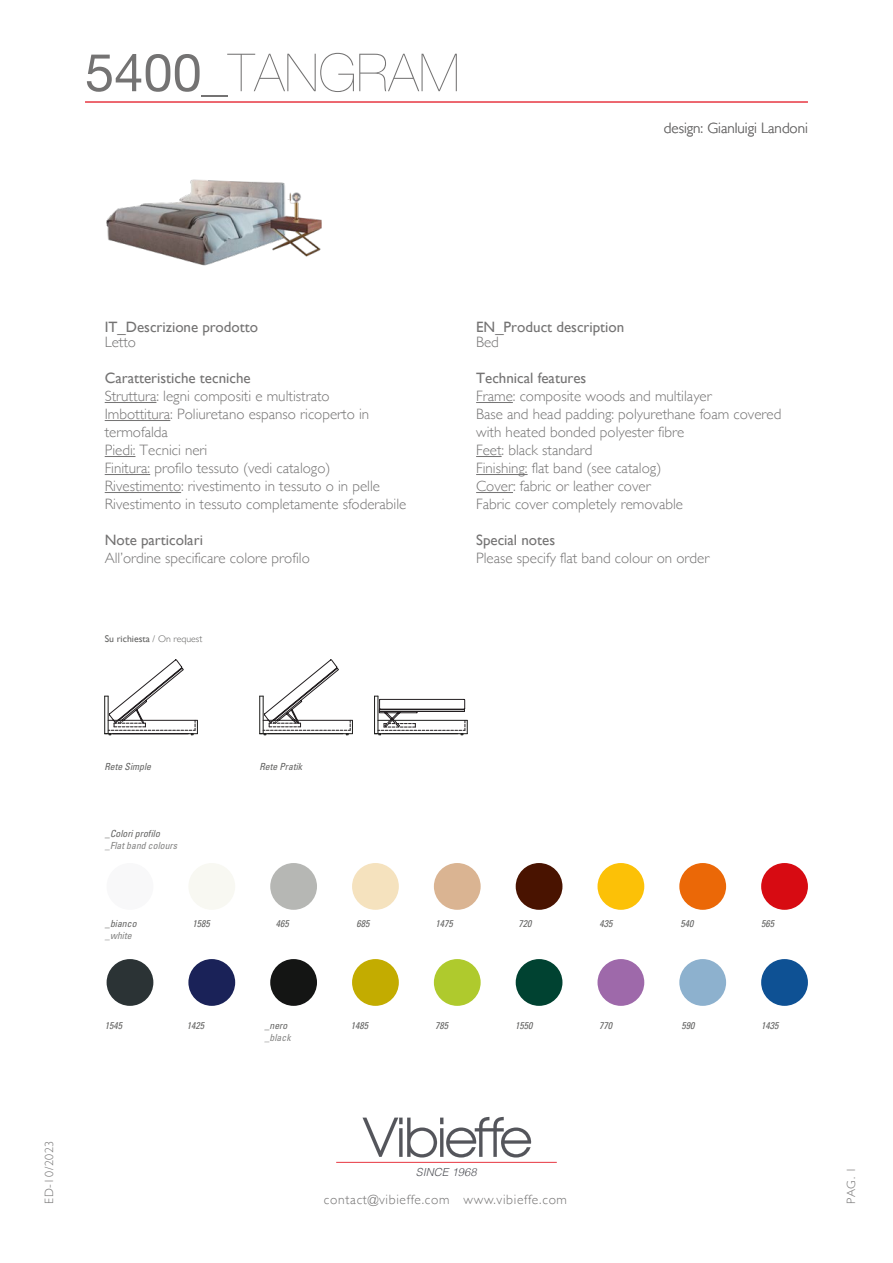
<style>
.page{position:relative;width:893px;height:1263px;background:#fff}
.page>*{position:absolute;margin:0;border:0;box-sizing:border-box;transform-origin:0 0}
.t1{font:200 52.5px "Helvetica Neue";color:#747373}
.t2{font:300 15px/18px "Gill Sans";color:#747373}
.t3{font:15px "Gill Sans";color:#747373}
.t4{font:300 13.5px "Gill Sans";letter-spacing:.05em;color:#747373}
.t5{font:300 12px "Gill Sans";letter-spacing:.05em;color:#747373}
.t6{font:italic 300 11.1px "Helvetica";color:#54555b}
.t7{font:italic condensed 9.75px "Univers";color:#636362}
.t8{font:italic condensed 9.75px "Univers";color:rgb(99 99 98/.8)}
.t9{font:9.75px "Gill Sans";color:#636362}
.s1{font-weight:400}
.s2{font-weight:300}
</style>
<div class="page">
<svg style="left:362px;top:1117px;width:169px;height:40px"></svg>
<hr style="left:336px;top:1162px;width:221px;height:1px;background:#e73742">
<hr style="left:85px;top:102px;width:723px;height:1px;background:#e73742">
<hr style="left:105px;top:402px;width:51px;height:1px;background:#747373">
<hr style="left:105px;top:420px;width:65px;height:1px;background:#747373">
<hr style="left:105px;top:456px;width:30px;height:1px;background:#747373">
<hr style="left:105px;top:474px;width:45px;height:1px;background:#747373">
<hr style="left:105px;top:492px;width:76px;height:1px;background:#747373">
<hr style="left:476px;top:402px;width:37px;height:1px;background:#747373">
<svg style="left:476px;top:456px;width:26px;height:1px"></svg>
<hr style="left:476px;top:474px;width:52px;height:1px;background:#747373">
<hr style="left:476px;top:492px;width:37px;height:1px;background:#747373">
<hr style="left:104px;top:696px;width:1px;height:38px;background:#1c1c1a">
<hr style="left:259px;top:696px;width:1px;height:38px;background:#1c1c1a">
<hr style="left:374px;top:696px;width:1px;height:38px;background:#1c1c1a">
<svg style="left:375px;top:696px;width:93px;height:39px"></svg>
<svg style="left:260px;top:659px;width:93px;height:76px"></svg>
<svg style="left:105px;top:659px;width:93px;height:76px"></svg>
<img style="left:106px;top:179px;width:216px;height:87px">
<div style="left:107px;top:959px;width:46px;height:47px;background:#2b3335;border-radius:50%"></div>
<div style="left:597px;top:959px;width:47px;height:47px;background:#9e69aa;border-radius:50%"></div>
<div style="left:516px;top:959px;width:46px;height:47px;background:#004231;border-radius:50%"></div>
<div style="left:434px;top:959px;width:47px;height:47px;background:#afca2d;border-radius:50%"></div>
<div style="left:352px;top:959px;width:47px;height:47px;background:#c3ac00;border-radius:50%"></div>
<div style="left:270px;top:959px;width:47px;height:47px;background:#141514;border-radius:50%"></div>
<div style="left:188px;top:959px;width:47px;height:47px;background:#1a2258;border-radius:50%"></div>
<div style="left:679px;top:959px;width:47px;height:47px;background:#8db1ce;border-radius:50%"></div>
<div style="left:761px;top:959px;width:47px;height:47px;background:#0e5194;border-radius:50%"></div>
<div style="left:107px;top:863px;width:46px;height:47px;background:#f8f8f9;border-radius:50%"></div>
<div style="left:597px;top:863px;width:47px;height:47px;background:#fcc107;border-radius:50%"></div>
<div style="left:516px;top:863px;width:46px;height:47px;background:#491300;border-radius:50%"></div>
<div style="left:434px;top:863px;width:47px;height:47px;background:#dab492;border-radius:50%"></div>
<div style="left:352px;top:863px;width:47px;height:47px;background:#f5e2be;border-radius:50%"></div>
<div style="left:270px;top:863px;width:47px;height:47px;background:#b6b7b4;border-radius:50%"></div>
<div style="left:188px;top:863px;width:47px;height:47px;background:#f8f8f2;border-radius:50%"></div>
<div style="left:679px;top:863px;width:47px;height:47px;background:#eb6807;border-radius:50%"></div>
<div style="left:761px;top:863px;width:47px;height:47px;background:#d70b12;border-radius:50%"></div>
<h1 class="t1" style="left:85px;top:32px;width:376px"><span class="s1">5400</span>_TANGRAM</h1>
<p class="t2" style="left:664px;top:119px;width:146px">design: Gianluigi Landoni</p>
<p class="t5" style="left:40px;top:1204px;width:65px;rotate:-90deg">ED-10/2023</p>
<p class="t3" style="left:105px;top:318px;width:155px">IT_Descrizione prodotto</p>
<p class="t3" style="left:476px;top:318px;width:150px">EN_Product description</p>
<p class="t2" style="left:105px;top:333px;width:33px">Letto</p>
<p class="t3" style="left:105px;top:369px;width:148px">Caratteristiche tecniche</p>
<p class="t2" style="left:105px;top:387px;width:303px">Struttura: legni compositi e multistrato<br>Imbottitura: Poliuretano espanso ricoperto in termofalda<br>Piedi: Tecnici neri<br>Finitura: profilo tessuto (vedi catalogo)<br>Rivestimento: rivestimento in tessuto o in pelle Rivestimento in tessuto completamente sfoderabile</p>
<p class="t3" style="left:105px;top:531px;width:100px">Note particolari</p>
<p class="t2" style="left:105px;top:549px;width:207px">All’ordine specificare colore profilo</p>
<p class="t9" style="left:105px;top:633px;width:99px">Su richiesta <span class="s2">/ On request</span></p>
<p class="t7" style="left:105px;top:760px;width:48px">Rete Simple</p>
<p class="t7" style="left:259px;top:760px;width:44px">Rete Pratik</p>
<p class="t7" style="left:105px;top:828px;width:56px">_Colori profilo</p>
<p class="t8" style="left:105px;top:839px;width:74px">_Flat band colours</p>
<p class="t2" style="left:476px;top:333px;width:24px">Bed</p>
<p class="t3" style="left:476px;top:369px;width:112px">Technical features</p>
<p class="t2" style="left:476px;top:387px;width:307px">Frame: composite woods and multilayer<br>Base and head padding: polyurethane foam covered with heated bonded polyester fibre<br>Feet: black standard<br>Finishing: flat band (see catalog)<br>Cover: fabric or leather cover<br>Fabric cover completely removable</p>
<p class="t3" style="left:476px;top:531px;width:81px">Special notes</p>
<p class="t2" style="left:476px;top:549px;width:235px">Please specify flat band colour on order</p>
<p class="t7" style="left:105px;top:917px;width:33px">_bianco</p>
<p class="t8" style="left:105px;top:929px;width:28px">_white</p>
<p class="t7" style="left:193px;top:917px;width:19px">1585</p>
<p class="t7" style="left:276px;top:917px;width:14px">465</p>
<p class="t7" style="left:357px;top:917px;width:14px">685</p>
<p class="t7" style="left:435px;top:917px;width:19px">1475</p>
<p class="t7" style="left:518px;top:917px;width:14px">720</p>
<p class="t7" style="left:599px;top:917px;width:14px">435</p>
<p class="t7" style="left:680px;top:917px;width:14px">540</p>
<p class="t7" style="left:761px;top:917px;width:14px">565</p>
<p class="t7" style="left:105px;top:1019px;width:19px">1545</p>
<p class="t7" style="left:187px;top:1019px;width:19px">1425</p>
<p class="t7" style="left:351px;top:1019px;width:19px">1485</p>
<p class="t7" style="left:435px;top:1019px;width:14px">785</p>
<p class="t7" style="left:515px;top:1019px;width:19px">1550</p>
<p class="t7" style="left:599px;top:1019px;width:14px">770</p>
<p class="t7" style="left:681px;top:1019px;width:14px">590</p>
<p class="t7" style="left:761px;top:1019px;width:19px">1435</p>
<p class="t7" style="left:265px;top:1019px;width:24px">_nero</p>
<p class="t8" style="left:265px;top:1031px;width:27px">_black</p>
<p class="t6" style="left:416px;top:1163px;width:62px">SINCE 1968</p>
<p class="t4" style="left:324px;top:1189px;width:245px">contact@vibieffe.com www.vibieffe.com</p>
<p class="t5" style="left:842px;top:1204px;width:39px;rotate:-90deg">PAG. 1</p>
</div>
